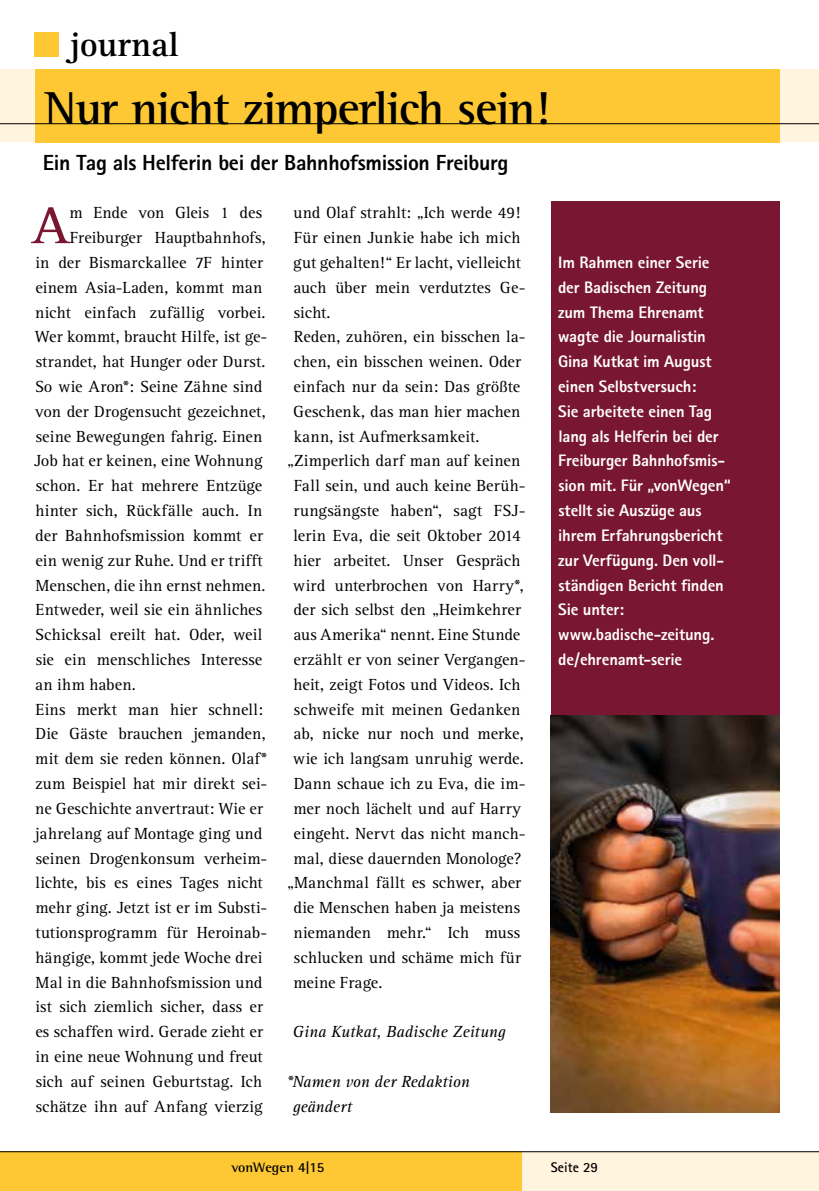
<style>
.page{position:relative;width:819px;height:1191px;background:#fff}
.page>*{position:absolute;margin:0;border:0;box-sizing:border-box;transform-origin:0 0}
.t1{font:700 53.9px "Rotis Serif";color:#791632}
.t2{font:700 47.25px "Rotis Semi Serif";letter-spacing:-.02em;color:#000}
.t3{font:700 35px "Rotis Serif";color:#000}
.t4{font:800 21.88px "Rotis Sans Serif";letter-spacing:-.015em;color:#000}
.t5{font:16.62px "Rotis Serif";letter-spacing:.01em;color:#000}
.t6{font:800 16.62px/24.8px "Rotis Sans Serif";letter-spacing:-.01em;color:#fff}
.t7{font:italic 16.62px/24.8px "Rotis Serif";letter-spacing:-.005em;color:#000}
.t8{font:16.62px "Rotis Serif";letter-spacing:-.01em;color:#000}
.t9{font:700 14px "Rotis Semi Serif";color:#000}
.t10{font:700 14px "Rotis Sans Serif";color:#000}
.s1{font-family:"Rotis Sans Serif"}
</style>
<div class="page">
<div style="left:0;top:69px;width:819px;height:73px;background:#fff4dd"></div>
<div style="left:35px;top:69px;width:744px;height:74px;background:#fdc833"></div>
<hr style="left:0;top:123px;width:819px;height:1px;background:#000">
<div style="left:551px;top:201px;width:228px;height:541px;background:#791632"></div>
<div style="left:35px;top:32px;width:24px;height:24px;background:#fdc833"></div>
<img style="left:551px;top:715px;width:228px;height:397px">
<div style="left:0;top:1151px;width:819px;height:40px;background:#fff4dd"></div>
<div style="left:0;top:1151px;width:521px;height:40px;background:#fdc833"></div>
<hr style="left:0;top:1151px;width:819px;height:1px;background:#000">
<h3 class="t3" style="left:70px;top:24px;width:110px">journal</h3>
<h2 class="t2" style="left:45px;top:79px;width:507px">Nur nicht zimperlich sein!</h2>
<h3 class="t4" style="left:43px;top:148px;width:467px">Ein Tag als Helferin bei der Bahnhofsmission Freiburg</h3>
<p class="t5" style="left:293px;top:203px;width:228px">und Olaf strahlt: „Ich werde 49!</p>
<p class="t5" style="left:294px;top:228px;width:228px">Für einen Junkie habe ich mich</p>
<p class="t5" style="left:293px;top:253px;width:229px">gut gehalten!“ Er lacht, vielleicht</p>
<p class="t5" style="left:293px;top:278px;width:233px">auch über mein verdutztes Ge-</p>
<p class="t5" style="left:294px;top:303px;width:38px">sicht.</p>
<p class="t5" style="left:294px;top:327px;width:233px">Reden, zuhören, ein bisschen la-</p>
<p class="t5" style="left:293px;top:352px;width:229px">chen, ein bisschen weinen. Oder</p>
<p class="t5" style="left:293px;top:377px;width:228px">einfach nur da sein: Das größte</p>
<p class="t5" style="left:293px;top:402px;width:228px">Geschenk, das man hier machen</p>
<p class="t5" style="left:293px;top:427px;width:187px">kann, ist Aufmerksamkeit.</p>
<p class="t5" style="left:287px;top:451px;width:235px">„Zimperlich darf man auf keinen</p>
<p class="t5" style="left:294px;top:476px;width:233px">Fall sein, und auch keine Berüh-</p>
<p class="t5" style="left:293px;top:501px;width:233px">rungsängste haben“, sagt FSJ-</p>
<p class="t5" style="left:293px;top:526px;width:228px">lerin Eva, die seit Oktober 2014</p>
<p class="t5" style="left:293px;top:551px;width:228px">hier arbeitet. Unser Gespräch</p>
<p class="t5" style="left:293px;top:575px;width:232px">wird unterbrochen von Harry*,</p>
<p class="t5" style="left:293px;top:600px;width:229px">der sich selbst den „Heimkehrer</p>
<p class="t5" style="left:293px;top:625px;width:228px">aus Amerika“ nennt. Eine Stunde</p>
<p class="t5" style="left:293px;top:650px;width:233px">erzählt er von seiner Vergangen-</p>
<p class="t5" style="left:293px;top:675px;width:228px">heit, zeigt Fotos und Videos. Ich</p>
<p class="t5" style="left:294px;top:699px;width:228px">schweife mit meinen Gedanken</p>
<p class="t5" style="left:293px;top:724px;width:232px">ab, nicke nur noch und merke,</p>
<p class="t5" style="left:293px;top:749px;width:232px">wie ich langsam unruhig werde.</p>
<p class="t5" style="left:294px;top:774px;width:233px">Dann schaue ich zu Eva, die im-</p>
<p class="t5" style="left:293px;top:799px;width:229px">mer noch lächelt und auf Harry</p>
<p class="t5" style="left:293px;top:823px;width:233px">eingeht. Nervt das nicht manch-</p>
<p class="t8" style="left:293px;top:848px;width:229px">mal, diese dauernden Monologe?</p>
<p class="t5" style="left:287px;top:873px;width:235px">„Manchmal fällt es schwer, aber</p>
<p class="t5" style="left:293px;top:898px;width:228px">die Menschen haben ja meistens</p>
<p class="t5" style="left:293px;top:923px;width:228px">niemanden mehr.“ Ich muss</p>
<p class="t5" style="left:294px;top:947px;width:229px">schlucken und schäme mich für</p>
<p class="t5" style="left:293px;top:972px;width:90px">meine Frage.</p>
<p class="t7" style="left:292px;top:1019px;width:214px">Gina Kutkat, Badische Zeitung</p>
<p class="t7" style="left:293px;top:1069px;width:178px;text-indent:-6px">*Namen von der Redaktion geändert</p>
<h1 class="t1" style="left:32px;top:193px;width:39px">A</h1>
<p class="t8" style="left:69px;top:203px;width:194px">m Ende von Gleis 1 des</p>
<p class="t5" style="left:70px;top:228px;width:197px">Freiburger Hauptbahnhofs,</p>
<p class="t5" style="left:35px;top:253px;width:229px">in der Bismarckallee 7F hinter</p>
<p class="t5" style="left:35px;top:278px;width:228px">einem Asia-Laden, kommt man</p>
<p class="t5" style="left:35px;top:303px;width:232px">nicht einfach zufällig vorbei.</p>
<p class="t5" style="left:35px;top:327px;width:234px">Wer kommt, braucht Hilfe, ist ge-</p>
<p class="t5" style="left:36px;top:352px;width:231px">strandet, hat Hunger oder Durst.</p>
<p class="t5" style="left:35px;top:377px;width:229px">So wie Aron*: Seine Zähne sind</p>
<p class="t5" style="left:35px;top:402px;width:232px">von der Drogensucht gezeichnet,</p>
<p class="t5" style="left:36px;top:427px;width:228px">seine Bewegungen fahrig. Einen</p>
<p class="t5" style="left:34px;top:451px;width:230px">Job hat er keinen, eine Wohnung</p>
<p class="t5" style="left:36px;top:476px;width:228px">schon. Er hat mehrere Entzüge</p>
<p class="t5" style="left:36px;top:501px;width:228px">hinter sich, Rückfälle auch. In</p>
<p class="t5" style="left:35px;top:526px;width:229px">der Bahnhofsmission kommt er</p>
<p class="t5" style="left:35px;top:551px;width:229px">ein wenig zur Ruhe. Und er trifft</p>
<p class="t5" style="left:36px;top:575px;width:231px">Menschen, die ihn ernst nehmen.</p>
<p class="t5" style="left:36px;top:600px;width:228px">Entweder, weil sie ein ähnliches</p>
<p class="t5" style="left:35px;top:625px;width:229px">Schicksal ereilt hat. Oder, weil</p>
<p class="t5" style="left:36px;top:650px;width:228px">sie ein menschliches Interesse</p>
<p class="t5" style="left:35px;top:675px;width:102px">an ihm haben.</p>
<p class="t5" style="left:36px;top:699px;width:229px">Eins merkt man hier schnell:</p>
<p class="t5" style="left:36px;top:724px;width:231px">Die Gäste brauchen jemanden,</p>
<p class="t5" style="left:35px;top:749px;width:233px">mit dem sie reden können. Olaf*</p>
<p class="t5" style="left:35px;top:774px;width:233px">zum Beispiel hat mir direkt sei-</p>
<p class="t5" style="left:35px;top:799px;width:229px">ne Geschichte anvertraut: Wie er</p>
<p class="t5" style="left:35px;top:823px;width:228px">jahrelang auf Montage ging und</p>
<p class="t5" style="left:36px;top:848px;width:233px">seinen Drogenkonsum verheim-</p>
<p class="t5" style="left:36px;top:873px;width:229px">lichte, bis es eines Tages nicht</p>
<p class="t5" style="left:35px;top:898px;width:233px">mehr ging. Jetzt ist er im Substi-</p>
<p class="t5" style="left:35px;top:923px;width:233px">tutionsprogramm für Heroinab-</p>
<p class="t5" style="left:36px;top:947px;width:228px">hängige, kommt jede Woche drei</p>
<p class="t5" style="left:36px;top:972px;width:228px">Mal in die Bahnhofsmission und</p>
<p class="t5" style="left:35px;top:997px;width:229px">ist sich ziemlich sicher, dass er</p>
<p class="t5" style="left:35px;top:1022px;width:229px">es schaffen wird. Gerade zieht er</p>
<p class="t5" style="left:35px;top:1047px;width:229px">in eine neue Wohnung und freut</p>
<p class="t5" style="left:36px;top:1071px;width:228px">sich auf seinen Geburtstag. Ich</p>
<p class="t5" style="left:36px;top:1096px;width:228px">schätze ihn auf Anfang vierzig</p>
<p class="t6" style="left:558px;top:250px;width:174px">Im Rahmen einer Serie der Badischen Zeitung zum Thema Ehrenamt wagte die Journalistin<br>Gina Kutkat im August einen Selbstversuch:<br>Sie arbeitete einen Tag lang als Helferin bei der<br>Freiburger Bahnhofsmis&shy;sion mit. Für „vonWegen“ stellt sie Auszüge aus ihrem Erfahrungsbericht zur Verfügung. Den voll&shy;ständigen Bericht finden<br>Sie unter: www.badische-zeitung. de/ehrenamt-serie</p>
<p class="t9" style="left:231px;top:1159px;width:94px">vonWegen <span class="s1">4|15</span></p>
<p class="t10" style="left:551px;top:1158px;width:49px">Seite 29</p>
</div>
